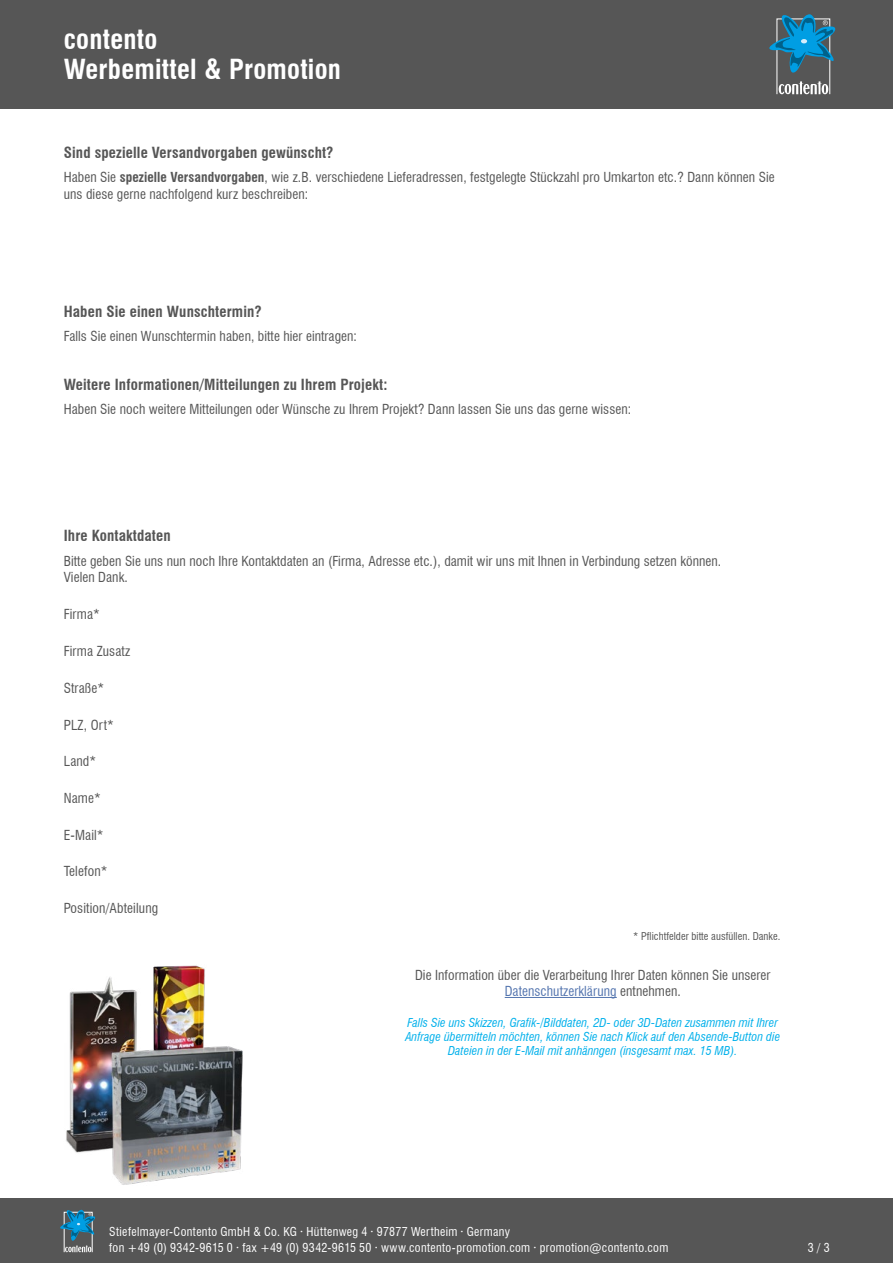
<style>
.page{position:relative;width:893px;height:1263px;background:#fff}
.page>*{position:absolute;margin:0;border:0;box-sizing:border-box;transform-origin:0 0}
.t1{font:700 condensed 27px/30px "Swiss 721 BT";letter-spacing:.01em;color:#fff}
.Absatzformat_2{font:700 condensed 15px "Swiss 721 BT";letter-spacing:.01em;color:#565656}
.Absatzformat_3{font:condensed 13.5px/16.2px "Swiss 721 BT";letter-spacing:.005em;color:#565656}
.Absatzformat_1{font:condensed 13.5px "Swiss 721 BT";letter-spacing:.01em;color:#565656}
.Absatzformat_3-2{font:italic condensed 12px/14.4px "Swiss 721 BT";letter-spacing:.005em;color:#00b0eb;text-align:center}
.t2{font:condensed 12px/15.5px "Swiss 721 BT";letter-spacing:.03em;color:#fff}
.Absatzformat_3-3{font:condensed 10.5px "Swiss 721 BT";letter-spacing:.005em;color:#565656}
.s1{font-weight:700}
.s2{color:#5475af}
</style>
<div class="page">
<div style="left:0;top:0;width:893px;height:108px;background:#565656"></div>
<svg style="left:769px;top:14px;width:67px;height:80px"></svg>
<div style="left:0;top:1199px;width:893px;height:64px;background:#565656"></div>
<svg style="left:60px;top:1209px;width:35px;height:43px"></svg>
<hr style="left:505px;top:997px;width:112px;height:1px;background:#5475af">
<img style="left:66px;top:965px;width:177px;height:220px">
<h1 class="t1" style="left:64px;top:25px;width:279px">contento<br>Werbemittel &amp; Promotion</h1>
<p class="Absatzformat_2" style="left:64px;top:143px;width:271px">Sind spezielle Versandvorgaben gewünscht?</p>
<p class="Absatzformat_3" style="left:64px;top:169px;width:712px">Haben Sie <span class="s1">spezielle Versandvorgaben</span>, wie z.B. verschiedene Lieferadressen, festgelegte Stückzahl pro Umkarton etc.? Dann können Sie uns diese gerne nachfolgend kurz beschreiben:</p>
<p class="Absatzformat_2" style="left:64px;top:302px;width:200px">Haben Sie einen Wunschtermin?</p>
<p class="Absatzformat_3" style="left:64px;top:328px;width:295px">Falls Sie einen Wunschtermin haben, bitte hier eintragen:</p>
<p class="Absatzformat_2" style="left:64px;top:375px;width:325px">Weitere Informationen/Mitteilungen zu Ihrem Projekt:</p>
<p class="Absatzformat_3" style="left:64px;top:401px;width:569px">Haben Sie noch weitere Mitteilungen oder Wünsche zu Ihrem Projekt? Dann lassen Sie uns das gerne wissen:</p>
<p class="Absatzformat_2" style="left:64px;top:526px;width:108px">Ihre Kontaktdaten</p>
<p class="Absatzformat_3" style="left:64px;top:553px;width:659px">Bitte geben Sie uns nun noch Ihre Kontaktdaten an (Firma, Adresse etc.), damit wir uns mit Ihnen in Verbindung setzen können.<br>Vielen Dank.</p>
<p class="Absatzformat_1" style="left:64px;top:606px;width:38px">Firma*</p>
<p class="Absatzformat_1" style="left:64px;top:643px;width:68px">Firma Zusatz</p>
<p class="Absatzformat_1" style="left:64px;top:680px;width:42px">Straße*</p>
<p class="Absatzformat_1" style="left:64px;top:716px;width:52px">PLZ, Ort*</p>
<p class="Absatzformat_1" style="left:64px;top:753px;width:34px">Land*</p>
<p class="Absatzformat_1" style="left:64px;top:790px;width:39px">Name*</p>
<p class="Absatzformat_1" style="left:64px;top:826px;width:41px">E-Mail*</p>
<p class="Absatzformat_1" style="left:64px;top:863px;width:45px">Telefon*</p>
<p class="Absatzformat_1" style="left:64px;top:900px;width:96px">Position/Abteilung</p>
<p class="Absatzformat_3-3" style="left:633px;top:930px;width:149px">* Pflichtfelder bitte ausfüllen. Danke.</p>
<p class="Absatzformat_3" style="left:415px;top:967px;width:357px;text-align:center">Die Information über die Verarbeitung Ihrer Daten können Sie unserer<br><span class="s2">Datenschutzerklärung</span> entnehmen.</p>
<p class="Absatzformat_3-2" style="left:405px;top:1015px;width:376px">Falls Sie uns Skizzen, Grafik-/Bilddaten, 2D- oder 3D-Daten zusammen mit Ihrer<br>Anfrage übermitteln möchten, können Sie nach Klick auf den Absende-Button die<br>Dateien in der E-Mail mit anhänngen (insgesamt max. 15 MB).</p>
<p class="t2" style="left:109px;top:1224px;width:561px">Stiefelmayer-Contento GmbH &amp; Co. KG · Hüttenweg 4 · 97877 Wertheim · Germany<br>fon +49 (0) 9342-9615 0 · fax +49 (0) 9342-9615 50 · www.contento-promotion.com · promotion@contento.com</p>
<p class="t2" style="left:808px;top:1239px;width:23px">3 / 3</p>
</div>
